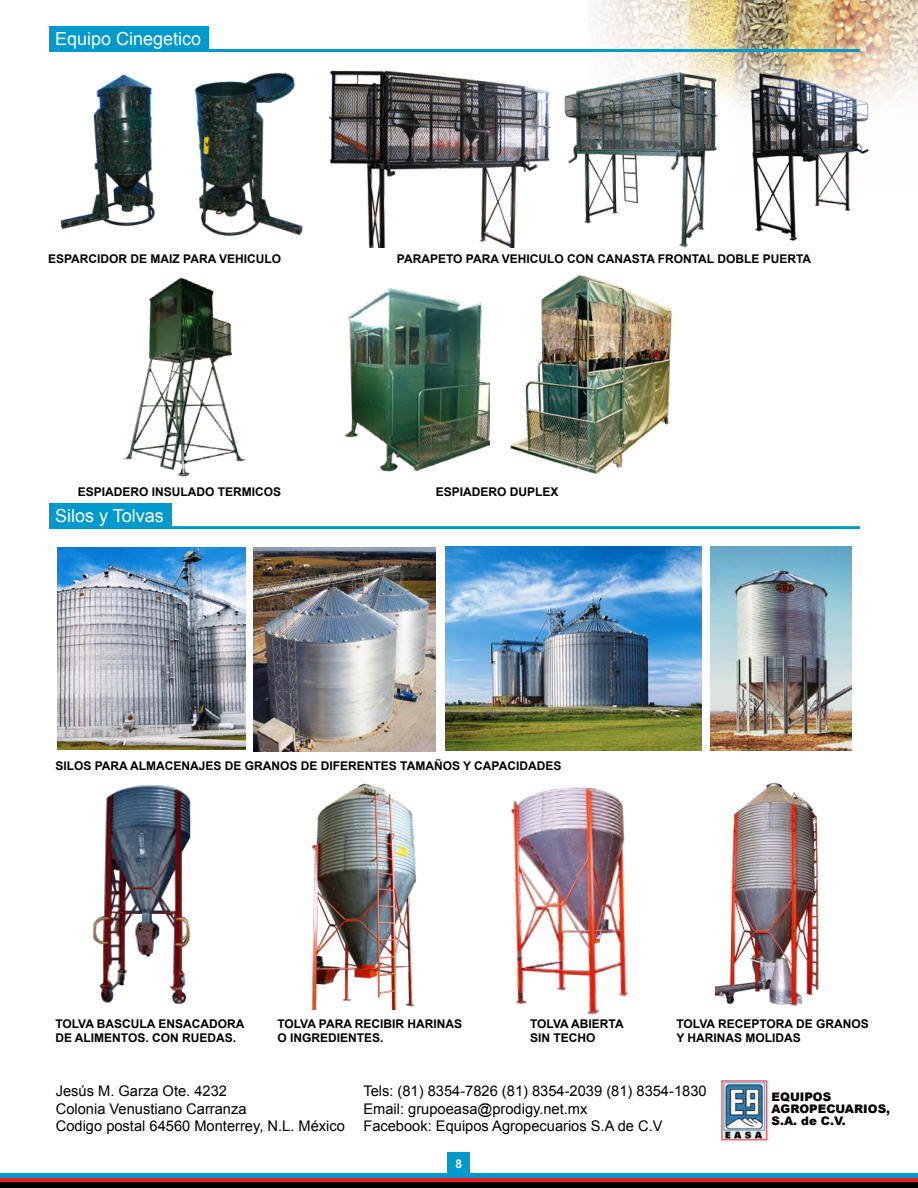
<style>
.page{position:relative;width:918px;height:1188px;background:#fff}
.page>*{position:absolute;margin:0;border:0;box-sizing:border-box;transform-origin:0 0}
.t1{font:18px "Arial";color:#fff}
.t2{font:14.7px/17.5px "Arial";color:#000}
.t3{font:700 12px/14.4px "Arial";color:#000}
.t4{font:700 12px "Arial";color:#fff}
.t5{font:900 11.85px/11.9px "Arial";color:#000}
</style>
<div class="page">
<img style="left:591px;top:0;width:327px;height:102px">
<div style="left:49px;top:26px;width:160px;height:24px;background:#09c"></div>
<hr style="left:49px;top:49px;width:811px;height:3px;background:#09c">
<img style="left:60px;top:74px;width:95px;height:156px">
<img style="left:511px;top:274px;width:161px;height:200px">
<img style="left:344px;top:288px;width:146px;height:184px">
<img style="left:123px;top:277px;width:121px;height:200px">
<img style="left:724px;top:45px;width:160px;height:196px">
<img style="left:329px;top:70px;width:236px;height:177px">
<img style="left:565px;top:52px;width:155px;height:196px">
<img style="left:194px;top:72px;width:109px;height:165px">
<img style="left:511px;top:787px;width:118px;height:228px">
<img style="left:711px;top:546px;width:141px;height:205px">
<img style="left:445px;top:546px;width:257px;height:205px">
<img style="left:254px;top:547px;width:182px;height:204px">
<img style="left:58px;top:547px;width:187px;height:203px">
<img style="left:92px;top:785px;width:99px;height:220px">
<img style="left:311px;top:783px;width:106px;height:227px">
<img style="left:716px;top:782px;width:103px;height:224px">
<div style="left:49px;top:503px;width:123px;height:24px;background:#09c"></div>
<hr style="left:49px;top:526px;width:811px;height:3px;background:#09c">
<div style="left:0;top:1174px;width:918px;height:14px;background:#09c"></div>
<div style="left:0;top:1178px;width:918px;height:10px;background:#eb1b23"></div>
<div style="left:0;top:1182px;width:918px;height:6px;background:#000"></div>
<div style="left:448px;top:1153px;width:22px;height:22px;background:#09c"></div>
<img style="left:722px;top:1081px;width:46px;height:60px">
<h1 class="t1" style="left:55px;top:27px;width:148px">Equipo Cinegetico</h1>
<p class="t3" style="left:48px;top:252px;width:235px">ESPARCIDOR DE MAIZ PARA VEHICULO</p>
<p class="t3" style="left:397px;top:252px;width:416px">PARAPETO PARA VEHICULO CON CANASTA FRONTAL DOBLE PUERTA</p>
<p class="t3" style="left:78px;top:485px;width:205px">ESPIADERO INSULADO TERMICOS</p>
<p class="t3" style="left:436px;top:485px;width:124px">ESPIADERO DUPLEX</p>
<h1 class="t1" style="left:55px;top:504px;width:110px">Silos y Tolvas</h1>
<p class="t3" style="left:55px;top:759px;width:508px">SILOS PARA ALMACENAJES DE GRANOS DE DIFERENTES TAMAÑOS Y CAPACIDADES</p>
<p class="t3" style="left:55px;top:1017px;width:191px">TOLVA BASCULA ENSACADORA<br>DE ALIMENTOS. CON RUEDAS.</p>
<p class="t3" style="left:277px;top:1017px;width:186px">TOLVA PARA RECIBIR HARINAS<br>O INGREDIENTES.</p>
<p class="t3" style="left:677px;top:1017px;width:194px">TOLVA RECEPTORA DE GRANOS<br>Y HARINAS MOLIDAS</p>
<p class="t3" style="left:530px;top:1017px;width:95px">TOLVA ABIERTA<br>SIN TECHO</p>
<p class="t2" style="left:56px;top:1082px;width:291px">Jesús M. Garza Ote. 4232<br>Colonia Venustiano Carranza<br>Codigo postal 64560 Monterrey, N.L. México</p>
<p class="t2" style="left:363px;top:1082px;width:345px">Tels: (81) 8354-7826 (81) 8354-2039 (81) 8354-1830<br>Email: grupoeasa@prodigy.net.mx<br>Facebook: Equipos Agropecuarios S.A de C.V</p>
<p class="t4" style="left:455px;top:1156px;width:8px">8</p>
<p class="t5" style="left:772px;top:1090px;width:120px">EQUIPOS<br>AGROPECUARIOS,<br>S.A. de C.V.</p>
</div>
